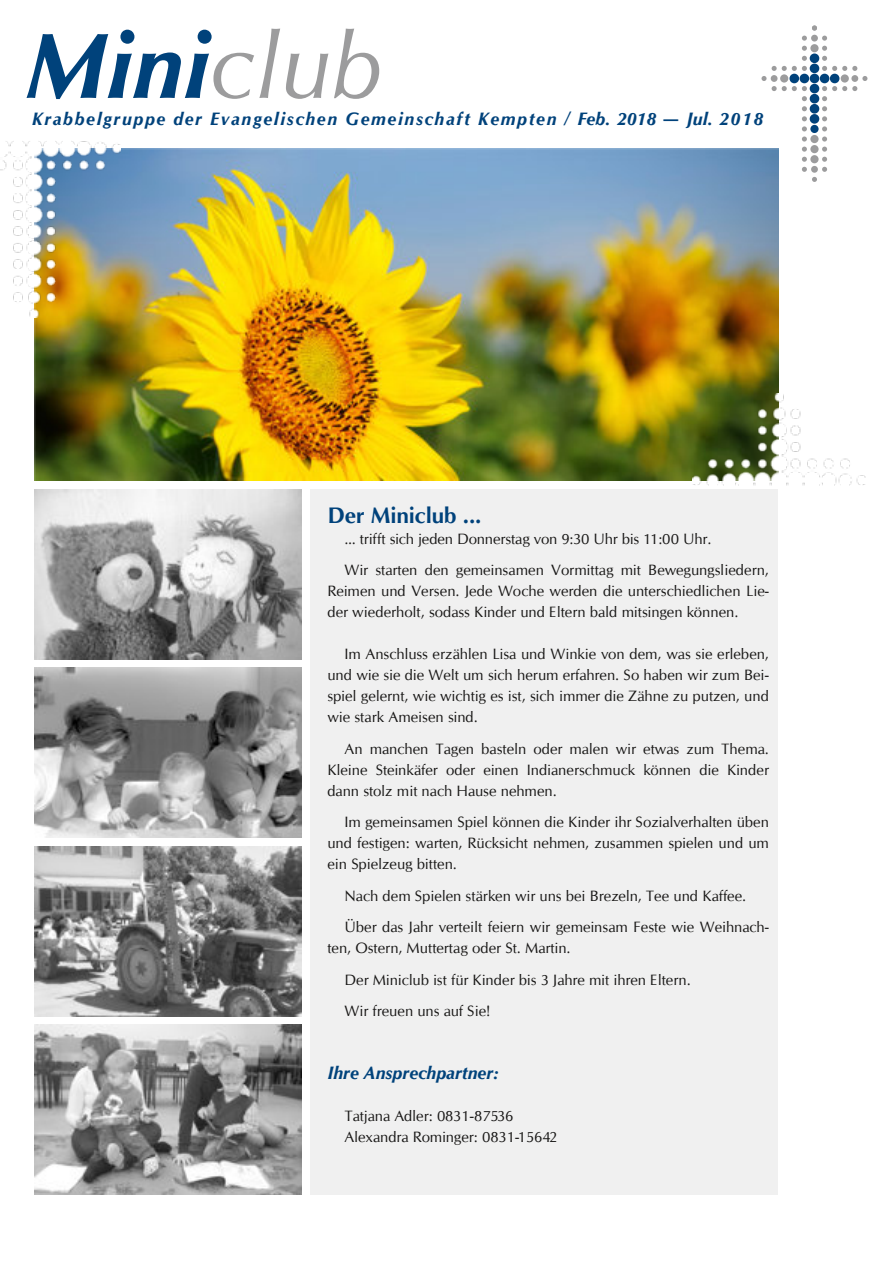
<style>
.page{position:relative;width:893px;height:1263px;background:#fff}
.page>*{position:absolute;margin:0;border:0;box-sizing:border-box;transform-origin:0 0}
.t1{font:93px "font 000000002039 c 350";color:#00427b}
.t2{font:22.5px "font 000000002039 c 350";letter-spacing:-.005em;color:#00427b}
.t3{font:18px "font 000000002039 c 350";letter-spacing:.085em;color:#00427b}
.t4{font:18px "font 000000002039 c 350";letter-spacing:-.01em;color:#00427b}
.t5{font:15px/21px "font 000000002039 c 350";color:#181716}
.s1{color:#9c9c9d}
</style>
<div class="page">
<svg style="left:810px;top:125px;width:9px;height:8px"></svg>
<div style="left:771px;top:75px;width:6px;height:7px;background:#9c9c9d;border-radius:50%"></div>
<svg style="left:761px;top:76px;width:5px;height:5px"></svg>
<svg style="left:810px;top:135px;width:9px;height:8px"></svg>
<svg style="left:802px;top:137px;width:25px;height:45px"></svg>
<svg style="left:772px;top:26px;width:95px;height:105px"></svg>
<div style="left:310px;top:489px;width:468px;height:706px;background:#f0f0f0"></div>
<img style="left:34px;top:489px;width:268px;height:170px">
<img style="left:34px;top:846px;width:268px;height:170px">
<img style="left:34px;top:668px;width:268px;height:170px">
<img style="left:34px;top:1025px;width:268px;height:170px">
<img style="left:34px;top:149px;width:744px;height:332px">
<img style="left:0;top:141px;width:121px;height:177px">
<img style="left:692px;top:393px;width:173px;height:92px">
<h1 class="t1" style="left:25px;top:10px;width:360px">Mini<span class="s1">club</span></h1>
<p class="t3" style="left:32px;top:108px;width:733px">Krabbelgruppe der Evangelischen Gemeinschaft Kempten / Feb. 2018 — Jul. 2018</p>
<h2 class="t2" style="left:327px;top:501px;width:155px">Der Miniclub ...</h2>
<p class="t5" style="left:344px;top:523px;width:426px;line-height:31.5px">... trifft sich jeden Donnerstag von 9:30 Uhr bis 11:00 Uhr.<br>Wir starten den gemeinsamen Vormittag mit Bewegungsliedern,</p>
<p class="t5" style="left:327px;top:581px;width:443px">Reimen und Versen. Jede Woche werden die unterschiedlichen Lie&shy;der wiederholt, sodass Kinder und Eltern bald mitsingen können.</p>
<p class="t5" style="left:327px;top:644px;width:443px;text-align:justify;text-indent:17px">Im Anschluss erzählen Lisa und Winkie von dem, was sie erleben, und wie sie die Welt um sich herum erfahren. So haben wir zum Bei&shy;spiel gelernt, wie wichtig es ist, sich immer die Zähne zu putzen, und wie stark Ameisen sind.</p>
<p class="t5" style="left:327px;top:738px;width:443px;text-align:justify;text-indent:17px">An manchen Tagen basteln oder malen wir etwas zum Thema.<br>Kleine Steinkäfer oder einen Indianerschmuck können die Kinder dann stolz mit nach Hause nehmen.</p>
<p class="t5" style="left:327px;top:812px;width:443px;text-align:justify;text-indent:17px">Im gemeinsamen Spiel können die Kinder ihr Sozialverhalten üben und festigen: warten, Rücksicht nehmen, zusammen spielen und um ein Spielzeug bitten.</p>
<p class="t5" style="left:344px;top:880px;width:426px;line-height:31.5px">Nach dem Spielen stärken wir uns bei Brezeln, Tee und Kaffee.<br>Über das Jahr verteilt feiern wir gemeinsam Feste wie Weihnach-</p>
<p class="t5" style="left:344px;top:932px;width:348px;line-height:31.5px;text-indent:-17px">ten, Ostern, Muttertag oder St. Martin.<br>Der Miniclub ist für Kinder bis 3 Jahre mit ihren Eltern.<br>Wir freuen uns auf Sie!</p>
<p class="t4" style="left:327px;top:1062px;width:172px">Ihre Ansprechpartner:</p>
<p class="t5" style="left:344px;top:1106px;width:215px">Tatjana Adler: 0831-87536<br>Alexandra Rominger: 0831-15642</p>
</div>
